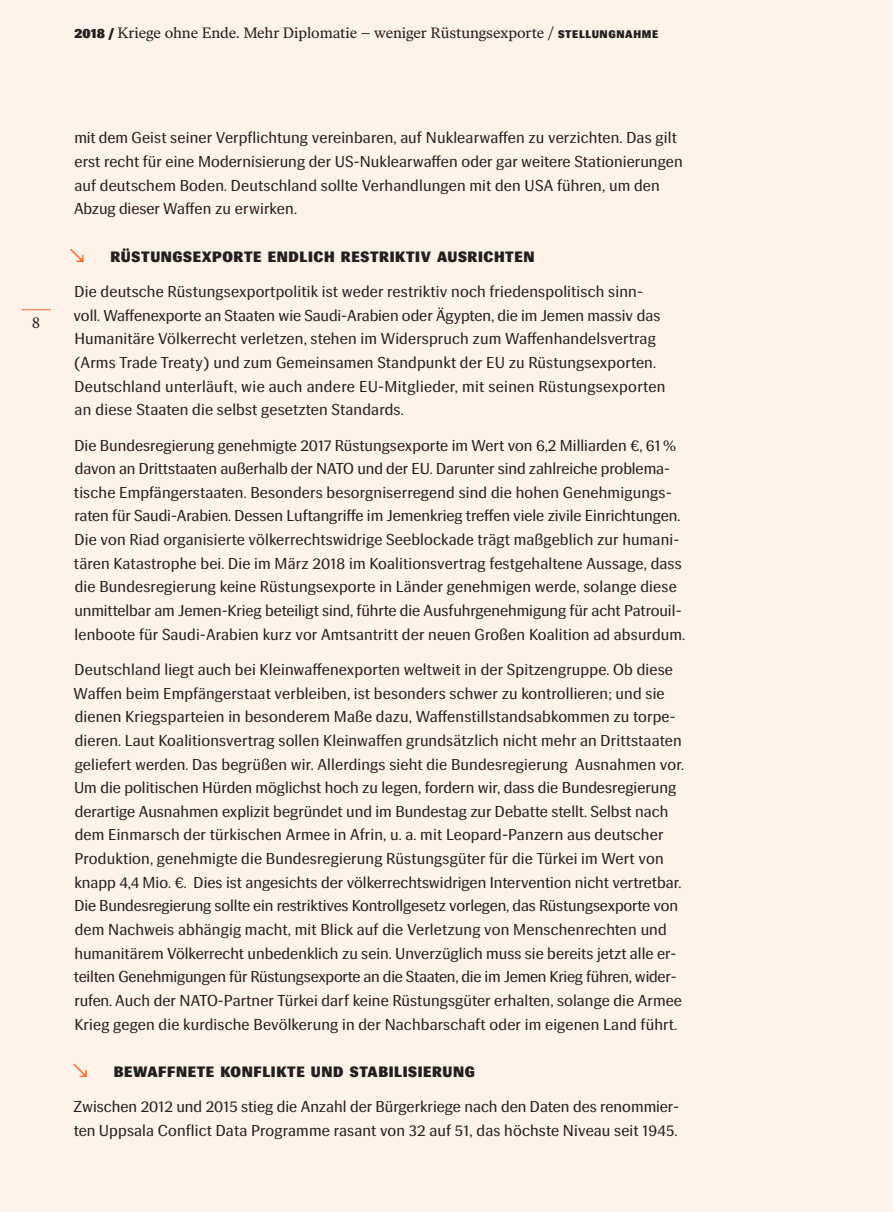
<style>
.page{position:relative;width:893px;height:1212px;background:#fef2e9}
.page>*{position:absolute;margin:0;border:0;box-sizing:border-box;transform-origin:0 0}
.t1{font:19.5px "Ivar Text";color:#f36e31}
.t2{font:15.75px/23.7px "Siri";letter-spacing:.005em;color:#231f20}
.t3{font:900 15px "Siri";letter-spacing:.04em;color:#231f20}
.t4{font:15px "Ivar Text";letter-spacing:-.005em;color:#231f20}
.s1{font-family:"Siri";font-weight:900;font-size:13.5px}
.s2{font-size:15.75px}
.s3{font-family:"Siri";font-weight:900;font-size:10.95px}
</style>
<div class="page">
<hr style="left:21px;top:309px;width:30px;height:1px;background:#f36e31">
<p class="t4" style="left:74px;top:26px;width:585px"><span class="s1">2018</span> <span class="s1">/</span> Kriege ohne Ende. Mehr Diplomatie – weniger Rüstungsexporte <span class="s2">/</span> <span class="s3">STELLUNGNAHME</span></p>
<p class="t4" style="left:32px;top:315px;width:10px">8</p>
<p class="t2" style="left:74px;top:126px;width:610px">mit dem Geist seiner Verpflichtung vereinbaren, auf Nuklearwaffen zu verzichten. Das gilt erst recht für eine Modernisierung der US-Nuklearwaffen oder gar weitere Statio nie run gen auf deutschem Boden. Deutschland sollte Verhandlungen mit den USA führen, um den Abzug dieser Waffen zu erwirken.</p>
<p class="t1" style="left:70px;top:244px;width:16px">↘</p>
<p class="t3" style="left:111px;top:248px;width:425px">RÜSTUNGSEXPORTE ENDLICH RESTRIKTIV AUSRICHTEN</p>
<p class="t2" style="left:74px;top:280px;width:593px">Die deutsche Rüstungsexportpolitik ist weder restriktiv noch friedenspolitisch sinn&shy;voll. Waffenexporte an Staaten wie Saudi-Arabien oder Ägypten, die im Jemen massiv das Humanitäre Völkerrecht verletzen, stehen im Widerspruch zum Waffenhandelsvertrag (Arms Trade Treaty) und zum Gemeinsamen Standpunkt der EU zu Rüstungsexporten.<br>Deutschland unterläuft, wie auch andere EU-Mitglieder, mit seinen Rüstungsexporten an diese Staaten die selbst gesetzten Standards.</p>
<p class="t2" style="left:74px;top:434px;width:613px">Die Bundesregierung genehmigte 2017 Rüstungsexporte im Wert von 6,2 Milliarden €, 61 % davon an Drittstaaten außerhalb der NATO und der EU. Darunter sind zahlreiche pro ble ma&shy;tische Empfängerstaaten. Besonders besorgniserregend sind die hohen Genehmigungs&shy;raten für Saudi-Arabien. Dessen Luftangriffe im Jemenkrieg treffen viele zivile Einrichtungen.<br>Die von Riad organisierte völkerrechtswidrige Seeblockade trägt maßgeblich zur humani&shy;tären Katastrophe bei. Die im März 2018 im Koalitionsvertrag festgehaltene Aussage, dass die Bundesregierung keine Rüstungsexporte in Länder genehmigen werde, solange diese unmittelbar am Jemen-Krieg beteiligt sind, führte die Ausfuhrgenehmigung für acht Patrouil&shy;lenboote für Saudi-Arabien kurz vor Amtsantritt der neuen Großen Koalition ad absurdum.</p>
<p class="t2" style="left:74px;top:658px;width:612px">Deutschland liegt auch bei Kleinwaffenexporten weltweit in der Spitzengruppe. Ob diese Waffen beim Empfängerstaat verbleiben, ist besonders schwer zu kontrollieren; und sie dienen Kriegsparteien in besonderem Maße dazu, Waffenstillstandsabkommen zu torpe&shy;dieren. Laut Koalitionsvertrag sollen Kleinwaffen grundsätzlich nicht mehr an Drittstaaten geliefert werden. Das begrüßen wir. Allerdings sieht die Bundesregierung Ausnahmen vor.<br>Um die politischen Hürden möglichst hoch zu legen, fordern wir, dass die Bundesregierung derartige Ausnahmen explizit begründet und im Bundestag zur Debatte stellt. Selbst nach dem Einmarsch der türkischen Armee in Afrin, u. a. mit Leopard-Panzern aus deutscher Produktion, genehmigte die Bundesregierung Rüstungsgüter für die Türkei im Wert von knapp 4,4 Mio. €. Dies ist angesichts der völkerrechtswidrigen Intervention nicht vertretbar.<br>Die Bundesregierung sollte ein restriktives Kontrollgesetz vorlegen, das Rüstungsexporte von dem Nachweis abhängig macht, mit Blick auf die Verletzung von Menschenrechten und humanitärem Völkerrecht unbedenklich zu sein. Unverzüglich muss sie bereits jetzt alle er&shy;teilten Genehmigungen für Rüstungsexporte an die Staaten, die im Jemen Krieg führen, wider&shy;rufen. Auch der NATO-Partner Türkei darf keine Rüstungsgüter erhalten, solange die Armee Krieg gegen die kurdische Bevölkerung in der Nachbarschaft oder im eigenen Land führt.</p>
<p class="t1" style="left:73px;top:1059px;width:16px">↘</p>
<p class="t3" style="left:114px;top:1063px;width:363px">BEWAFFNETE KONFLIKTE UND STABILISIERUNG</p>
<p class="t2" style="left:73px;top:1095px;width:608px">Zwischen 2012 und 2015 stieg die Anzahl der Bürgerkriege nach den Daten des renommier&shy;ten Uppsala Conflict Data Programme rasant von 32 auf 51, das höchste Niveau seit 1945.</p>
</div>
